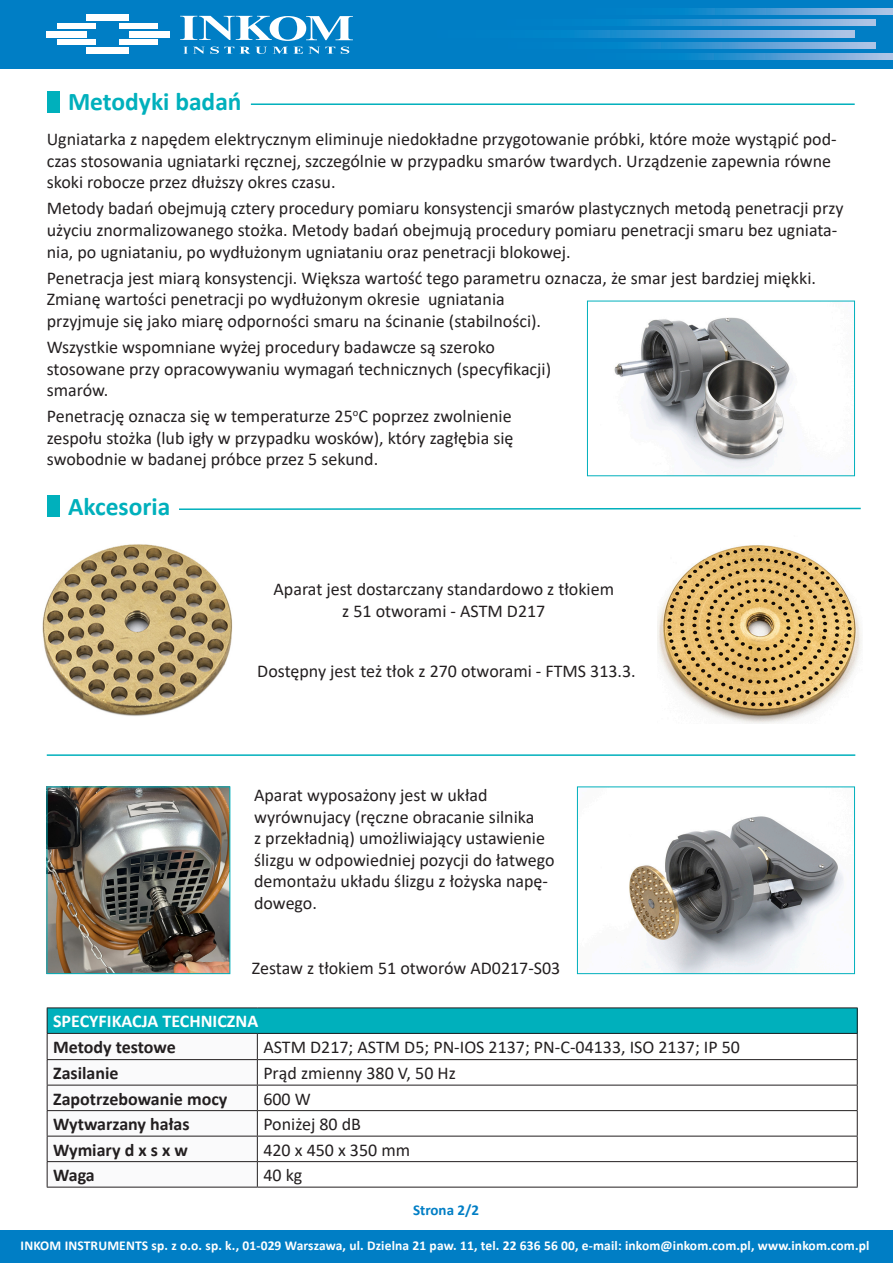
<style>
.page{position:relative;width:893px;height:1263px;background:#fff}
.page>*{position:absolute;margin:0;border:0;box-sizing:border-box;transform-origin:0 0}
.t1{font:700 25.5px "Calibri";color:#00b0bc}
.t2{font:18px/21.6px "Calibri";color:#231f20}
.t3{font:700 18px "Calibri";color:#231f20}
.t4{font:700 18px "Calibri";color:#fff}
.t5{font:700 15px "Calibri";color:#007ec5}
.t6{font:700 13.5px "Calibri";letter-spacing:.01em;color:#fff}
</style>
<div class="page">
<div style="left:0;top:0;width:893px;height:68px;background:#007ec5"></div>
<svg style="left:695px;top:8px;width:198px;height:7px"></svg>
<svg style="left:637px;top:19px;width:239px;height:7px;background:#5ca1d6"></svg>
<svg style="left:584px;top:31px;width:271px;height:6px;background:#5ca1d6"></svg>
<svg style="left:638px;top:42px;width:238px;height:7px;background:#5ca1d6"></svg>
<svg style="left:695px;top:54px;width:198px;height:6px"></svg>
<div style="left:87px;top:14px;width:42px;height:7px;background:#fff"></div>
<div style="left:87px;top:47px;width:42px;height:6px;background:#fff"></div>
<div style="left:129px;top:31px;width:40px;height:6px;background:#fff"></div>
<div style="left:47px;top:31px;width:40px;height:6px;background:#fff"></div>
<div style="left:119px;top:39px;width:38px;height:6px;background:#fff"></div>
<div style="left:57px;top:39px;width:39px;height:6px;background:#fff"></div>
<div style="left:119px;top:23px;width:38px;height:6px;background:#fff"></div>
<div style="left:57px;top:23px;width:39px;height:6px;background:#fff"></div>
<svg style="left:180px;top:16px;width:173px;height:25px"></svg>
<svg style="left:184px;top:47px;width:50px;height:7px"></svg>
<svg style="left:240px;top:47px;width:26px;height:7px"></svg>
<svg style="left:273px;top:47px;width:62px;height:7px"></svg>
<svg style="left:341px;top:47px;width:8px;height:7px"></svg>
<hr style="left:251px;top:103px;width:604px;height:2px;background:#00b0bc">
<div style="left:47px;top:495px;width:13px;height:21px;background:#00b0bc"></div>
<svg style="left:179px;top:507px;width:682px;height:3px"></svg>
<img style="left:614px;top:317px;width:179px;height:157px">
<div style="left:587px;top:301px;width:268px;height:175px;border:1px solid #00b0bc"></div>
<div style="left:47px;top:1008px;width:810px;height:25px;background:#00b0bc"></div>
<hr style="left:257px;top:1110px;width:601px;height:1px;background:#231f20">
<hr style="left:257px;top:1136px;width:601px;height:1px;background:#231f20">
<hr style="left:257px;top:1161px;width:601px;height:1px;background:#231f20">
<hr style="left:47px;top:1187px;width:210px;height:1px;background:#231f20">
<hr style="left:257px;top:1187px;width:601px;height:1px;background:#231f20">
<hr style="left:257px;top:1059px;width:601px;height:1px;background:#231f20">
<hr style="left:257px;top:1085px;width:601px;height:1px;background:#231f20">
<hr style="left:47px;top:1007px;width:210px;height:1px;background:#231f20">
<svg style="left:47px;top:1008px;width:211px;height:179px"></svg>
<hr style="left:257px;top:1007px;width:601px;height:1px;background:#231f20">
<svg style="left:857px;top:1008px;width:1px;height:179px"></svg>
<hr style="left:47px;top:1033px;width:210px;height:1px;background:#231f20">
<hr style="left:257px;top:1033px;width:601px;height:1px;background:#231f20">
<div style="left:1px;top:1230px;width:892px;height:33px;background:#007ec5"></div>
<img style="left:49px;top:789px;width:179px;height:183px">
<div style="left:47px;top:787px;width:183px;height:187px;border:1px solid #00b0bc"></div>
<img style="left:42px;top:544px;width:191px;height:172px">
<img style="left:657px;top:545px;width:205px;height:179px">
<img style="left:629px;top:816px;width:215px;height:156px">
<div style="left:577px;top:787px;width:278px;height:187px;border:1px solid #00b0bc"></div>
<hr style="left:47px;top:754px;width:808px;height:2px;background:#00b0bc">
<div style="left:47px;top:91px;width:13px;height:22px;background:#00b0bc"></div>
<p class="t1" style="left:68px;top:84px;width:175px">Metodyki badań</p>
<p class="t2" style="left:47px;top:128px;width:791px">Ugniatarka z napędem elektrycznym eliminuje niedokładne przygotowanie próbki, które może wystąpić pod&shy;czas stosowania ugniatarki ręcznej, szczególnie w przypadku smarów twardych. Urządzenie zapewnia równe skoki robocze przez dłuższy okres czasu.</p>
<p class="t2" style="left:47px;top:197px;width:798px">Metody badań obejmują cztery procedury pomiaru konsystencji smarów plastycznych metodą penetracji przy użyciu znormalizowanego stożka. Metody badań obejmują procedury pomiaru penetracji smaru bez ugniata&shy;nia, po ugniataniu, po wydłużonym ugniataniu oraz penetracji blokowej.</p>
<p class="t2" style="left:47px;top:266px;width:771px">Penetracja jest miarą konsystencji. Większa wartość tego parametru oznacza, że smar jest bardziej miękki.<br>Zmianę wartości penetracji po wydłużonym okresie ugniatania<br>przyjmuje się jako miarę odporności smaru na ścinanie (stabilności).</p>
<p class="t2" style="left:47px;top:336px;width:506px">Wszystkie wspomniane wyżej procedury badawcze są szeroko stosowane przy opracowywaniu wymagań technicznych (specyfikacji) smarów.</p>
<p class="t2" style="left:47px;top:405px;width:468px;text-align:justify">Penetrację oznacza się w temperaturze 25<sup>o</sup>C poprzez zwolnienie zespołu stożka (lub igły w przypadku wosków), który zagłębia się swobodnie w badanej próbce przez 5 sekund.</p>
<p class="t1" style="left:68px;top:488px;width:104px">Akcesoria</p>
<p class="t2" style="left:273px;top:578px;width:342px;text-align:center">Aparat jest dostarczany standardowo z tłokiem z 51 otworami - ASTM D217</p>
<p class="t2" style="left:257px;top:660px;width:380px">Dostępny jest też tłok z 270 otworami - FTMS 313.3.</p>
<p class="t2" style="left:254px;top:784px;width:302px">Aparat wyposażony jest w układ wyrównujacy (ręczne obracanie silnika<br>z przekładnią) umożliwiający ustawienie ślizgu w odpowiedniej pozycji do łatwego demontażu układu ślizgu z łożyska napę&shy;dowego.</p>
<p class="t2" style="left:252px;top:957px;width:310px">Zestaw z tłokiem 51 otworów AD0217-S03</p>
<p class="t4" style="left:53px;top:1009px;width:207px">SPECYFIKACJA TECHNICZNA</p>
<p class="t3" style="left:53px;top:1034px;width:124px">Metody testowe</p>
<p class="t2" style="left:263px;top:1036px;width:478px">ASTM D217; ASTM D5; PN-IOS 2137; PN-C-04133, ISO 2137; IP 50</p>
<p class="t3" style="left:53px;top:1060px;width:67px">Zasilanie</p>
<p class="t2" style="left:263px;top:1062px;width:194px">Prąd zmienny 380 V, 50 Hz</p>
<p class="t3" style="left:53px;top:1086px;width:176px">Zapotrzebowanie mocy</p>
<p class="t2" style="left:263px;top:1087px;width:49px">600 W</p>
<p class="t3" style="left:53px;top:1111px;width:138px">Wytwarzany hałas</p>
<p class="t2" style="left:263px;top:1113px;width:99px">Poniżej 80 dB</p>
<p class="t3" style="left:53px;top:1137px;width:136px">Wymiary d x s x w</p>
<p class="t2" style="left:263px;top:1138px;width:148px">420 x 450 x 350 mm</p>
<p class="t3" style="left:53px;top:1162px;width:43px">Waga</p>
<p class="t2" style="left:263px;top:1164px;width:40px">40 kg</p>
<p class="t5" style="left:413px;top:1199px;width:68px">Strona 2/2</p>
<p class="t6" style="left:21px;top:1236px;width:850px">INKOM INSTRUMENTS sp. z o.o. sp. k., 01-029 Warszawa, ul. Dzielna 21 paw. 11, tel. 22 636 56 00, e-mail: inkom@inkom.com.pl, www.inkom.com.pl</p>
</div>
